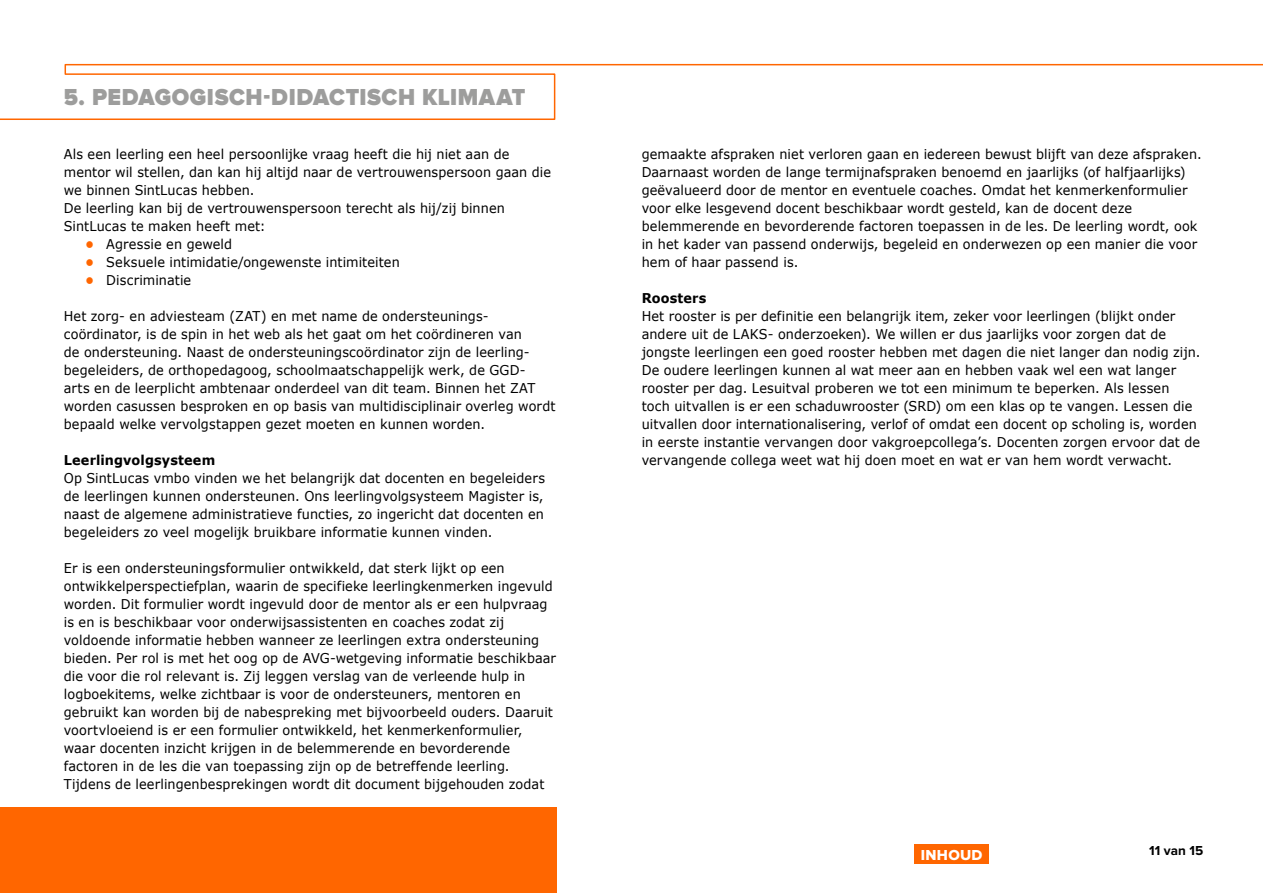
<style>
.page{position:relative;width:1263px;height:893px;background:#fff}
.page>*{position:absolute;margin:0;border:0;box-sizing:border-box;transform-origin:0 0}
.t1{font:900 24px "Proxima Nova";letter-spacing:.025em;color:#9d9d9c;scale:.95 1}
.t2{font:15px "Proxima Nova Extrabld";letter-spacing:.02em;color:#fff}
.t3{font:13.5px/18px "Verdana";letter-spacing:.005em;color:#000;scale:.95 1}
.t4{font:700 13.5px "Verdana";letter-spacing:.015em;color:#000;scale:.95 1}
.t5{font:700 13.5px "Proxima Nova";letter-spacing:.005em;color:#000}
.s1{font-weight:700;color:#f60}
</style>
<div class="page">
<div style="left:0;top:808px;width:557px;height:85px;background:#f60"></div>
<svg style="left:0;top:63px;width:1263px;height:57px"></svg>
<div style="left:914px;top:845px;width:75px;height:19px;background:#f60"></div>
<h1 class="t1" style="left:64px;top:83px;width:487px">5. PEDAGOGISCH-DIDACTISCH KLIMAAT</h1>
<p class="t3" style="left:64px;top:145px;width:514px">Als een leerling een heel persoonlijke vraag heeft die hij niet aan de mentor wil stellen, dan kan hij altijd naar de vertrouwenspersoon gaan die we binnen SintLucas hebben.<br>De leerling kan bij de vertrouwenspersoon terecht als hij/zij binnen SintLucas te maken heeft met:</p>
<p class="t3" style="left:85px;top:235px;width:156px"><span class="s1">•</span> Agressie en geweld</p>
<p class="t3" style="left:85px;top:253px;width:333px"><span class="s1">•</span> Seksuele intimidatie/ongewenste intimiteiten</p>
<p class="t3" style="left:85px;top:271px;width:113px"><span class="s1">•</span> Discriminatie</p>
<p class="t3" style="left:64px;top:307px;width:519px">Het zorg- en adviesteam (ZAT) en met name de ondersteunings&shy;coördinator, is de spin in het web als het gaat om het coördineren van<br>de ondersteuning. Naast de ondersteuningscoördinator zijn de leerling&shy;begeleiders, de orthopedagoog, schoolmaatschappelijk werk, de GGD-<br>arts en de leerplicht ambtenaar onderdeel van dit team. Binnen het ZAT worden casussen besproken en op basis van multidisciplinair overleg wordt bepaald welke vervolgstappen gezet moeten en kunnen worden.</p>
<p class="t4" style="left:64px;top:451px;width:161px">Leerlingvolgsysteem</p>
<p class="t3" style="left:64px;top:469px;width:508px;text-align:justify">Op SintLucas vmbo vinden we het belangrijk dat docenten en begeleiders de leerlingen kunnen ondersteunen. Ons leerlingvolgsysteem Magister is, naast de algemene administratieve functies, zo ingericht dat docenten en begeleiders zo veel mogelijk bruikbare informatie kunnen vinden.</p>
<p class="t3" style="left:64px;top:559px;width:520px">Er is een ondersteuningsformulier ontwikkeld, dat sterk lijkt op een ontwikkelperspectiefplan, waarin de specifieke leerlingkenmerken ingevuld worden. Dit formulier wordt ingevuld door de mentor als er een hulpvraag is en is beschikbaar voor onderwijsassistenten en coaches zodat zij voldoende informatie hebben wanneer ze leerlingen extra ondersteuning bieden. Per rol is met het oog op de AVG-wetgeving informatie beschikbaar die voor die rol relevant is. Zij leggen verslag van de verleende hulp in logboekitems, welke zichtbaar is voor de ondersteuners, mentoren en gebruikt kan worden bij de nabespreking met bijvoorbeeld ouders. Daaruit voortvloeiend is er een formulier ontwikkeld, het kenmerkenformulier, waar docenten inzicht krijgen in de belemmerende en bevorderende factoren in de les die van toepassing zijn op de betreffende leerling.<br>Tijdens de leerlingenbesprekingen wordt dit document bijgehouden zodat</p>
<p class="t3" style="left:642px;top:145px;width:591px">gemaakte afspraken niet verloren gaan en iedereen bewust blijft van deze afspraken.<br>Daarnaast worden de lange termijnafspraken benoemd en jaarlijks (of halfjaarlijks) geëvalueerd door de mentor en eventuele coaches. Omdat het kenmerkenformulier voor elke lesgevend docent beschikbaar wordt gesteld, kan de docent deze belemmerende en bevorderende factoren toepassen in de les. De leerling wordt, ook in het kader van passend onderwijs, begeleid en onderwezen op een manier die voor hem of haar passend is.</p>
<p class="t4" style="left:642px;top:289px;width:70px">Roosters</p>
<p class="t3" style="left:642px;top:307px;width:590px">Het rooster is per definitie een belangrijk item, zeker voor leerlingen (blijkt onder andere uit de LAKS- onderzoeken). We willen er dus jaarlijks voor zorgen dat de jongste leerlingen een goed rooster hebben met dagen die niet langer dan nodig zijn.<br>De oudere leerlingen kunnen al wat meer aan en hebben vaak wel een wat langer rooster per dag. Lesuitval proberen we tot een minimum te beperken. Als lessen toch uitvallen is er een schaduwrooster (SRD) om een klas op te vangen. Lessen die uitvallen door internationalisering, verlof of omdat een docent op scholing is, worden in eerste instantie vervangen door vakgroepcollega’s. Docenten zorgen ervoor dat de vervangende collega weet wat hij doen moet en wat er van hem wordt verwacht.</p>
<p class="t2" style="left:921px;top:847px;width:63px">INHOUD</p>
<p class="t5" style="left:1149px;top:842px;width:56px">11 van 15</p>
</div>
